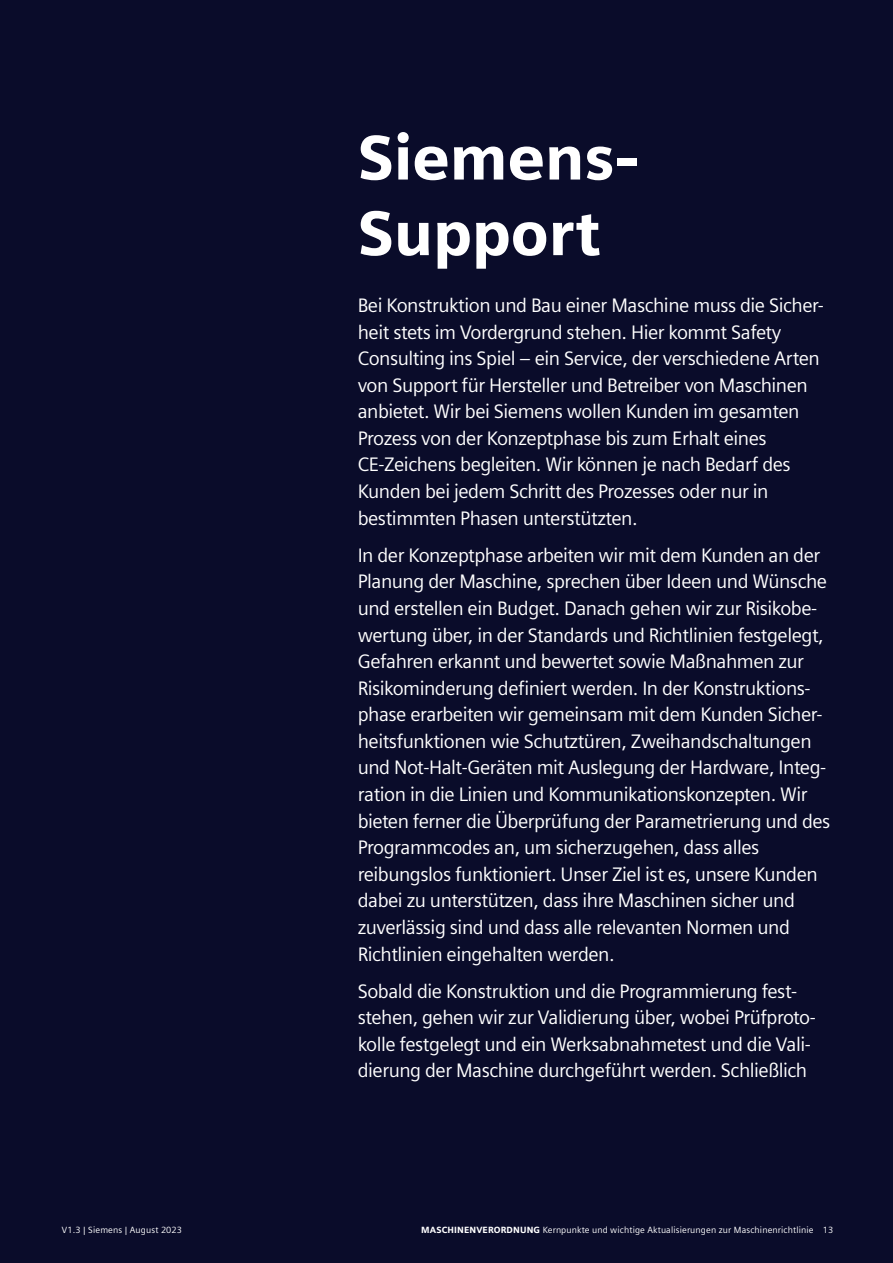
<style>
.page{position:relative;width:893px;height:1263px;background:#0a0c2a}
.page>*{position:absolute;margin:0;border:0;box-sizing:border-box;transform-origin:0 0}
.t1{font:900 63px/75.6px "Siemens Sans";letter-spacing:-.01em;color:#fff}
.t2{font:19.5px/26.5px "Siemens Sans Global";letter-spacing:-.025em;color:#fff}
.t3{font:9px "Siemens Sans Global";letter-spacing:.015em;color:#fff}
.s1{font-family:"Siemens Sans";font-weight:900}
</style>
<div class="page">
<h1 class="t1" style="left:358px;top:119px;width:283px">Siemens-<br>Support</h1>
<p class="t2" style="left:358px;top:293px;width:468px">Bei Konstruktion und Bau einer Maschine muss die Sicher&shy;heit stets im Vordergrund stehen. Hier kommt Safety Consulting ins Spiel – ein Service, der verschiedene Arten von Support für Hersteller und Betreiber von Maschinen anbietet. Wir bei Siemens wollen Kunden im gesamten Prozess von der Konzeptphase bis zum Erhalt eines CE-Zeichens begleiten. Wir können je nach Bedarf des Kunden bei jedem Schritt des Prozesses oder nur in bestimmten Phasen unterstützten.</p>
<p class="t2" style="left:358px;top:543px;width:474px">In der Konzeptphase arbeiten wir mit dem Kunden an der Planung der Maschine, sprechen über Ideen und Wünsche und erstellen ein Budget. Danach gehen wir zur Risikobe&shy;wertung über, in der Standards und Richtlinien festgelegt, Gefahren erkannt und bewertet sowie Maßnahmen zur Risikominderung definiert werden. In der Konstruktions&shy;phase erarbeiten wir gemeinsam mit dem Kunden Sicher&shy;heitsfunktionen wie Schutztüren, Zweihandschaltungen und Not-Halt-Geräten mit Auslegung der Hardware, Integ&shy;ration in die Linien und Kommunikationskonzepten. Wir bieten ferner die Überprüfung der Parametrierung und des Programmcodes an, um sicherzugehen, dass alles reibungslos funktioniert. Unser Ziel ist es, unsere Kunden dabei zu unterstützen, dass ihre Maschinen sicher und zuverlässig sind und dass alle relevanten Normen und Richtlinien eingehalten werden.</p>
<p class="t2" style="left:358px;top:978px;width:460px">Sobald die Konstruktion und die Programmierung fest&shy;stehen, gehen wir zur Validierung über, wobei Prüfproto&shy;kolle festgelegt und ein Werksabnahmetest und die Vali&shy;dierung der Maschine durchgeführt werden. Schließlich</p>
<p class="t3" style="left:62px;top:1223px;width:122px">V1.3 | Siemens | August 2023</p>
<p class="t3" style="left:421px;top:1223px;width:414px"><span class="s1">MASCHINENVERORDNUNG</span> Kernpunkte und wichtige Aktualisierungen zur Maschinenrichtlinie 13</p>
</div>
